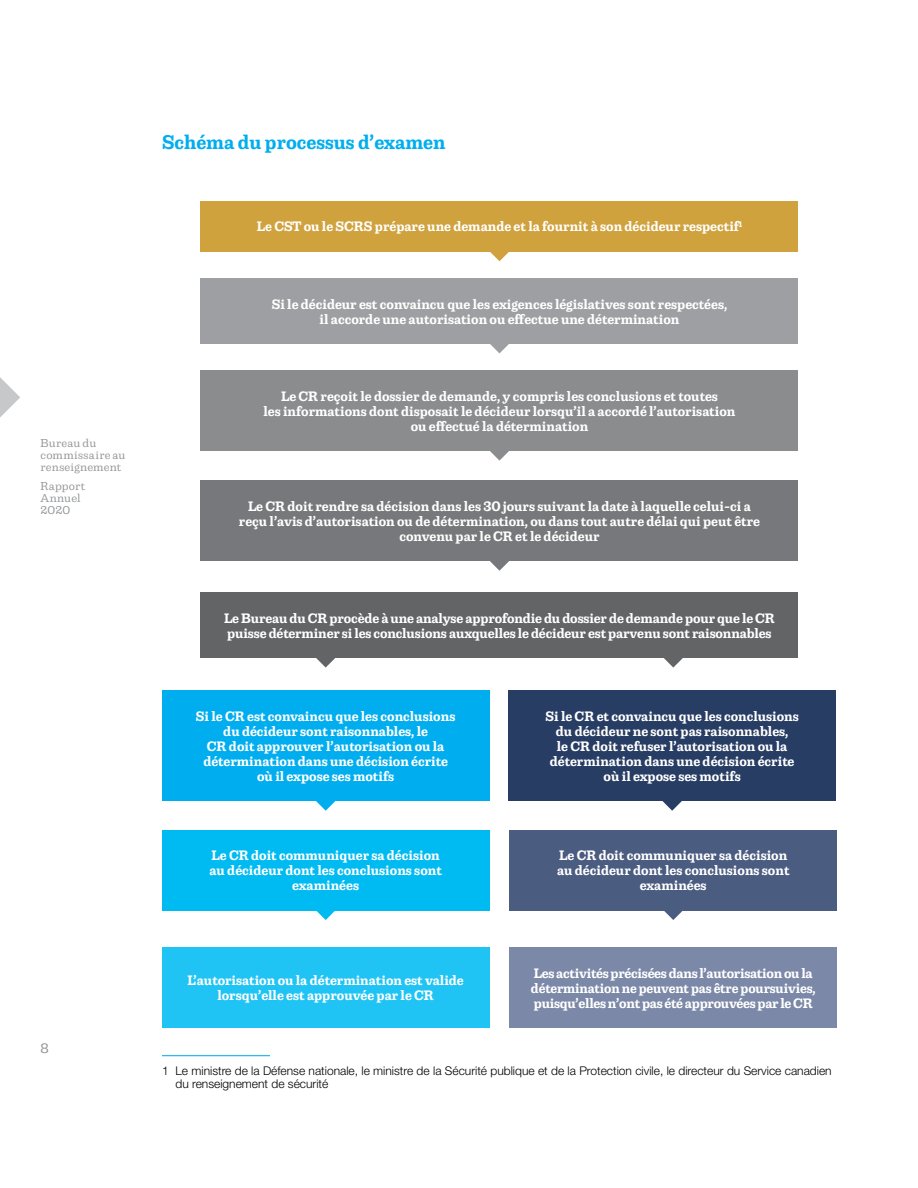
<style>
.page{position:relative;width:918px;height:1188px;background:#fff}
.page>*{position:absolute;margin:0;border:0;box-sizing:border-box;transform-origin:0 0}
.t1{font:700 19.5px "Capital Serif";color:#00aeef}
.t2{font:700 13.5px/15px "Capital Serif";color:#fff;text-align:center}
.t3{font:700 13.5px/15px "Capital Serif";letter-spacing:-.02em;color:#fff}
.t4{font:13.5px "Capital Serif";color:#939598}
.t5{font:300 12px/13.5px "Helvetica Neue LT Std";color:#000}
.t6{font:11.25px/12px "Capital Serif";letter-spacing:.02em;color:#939598}
</style>
<div class="page">
<svg style="left:0;top:377px;width:20px;height:41px"></svg>
<hr style="left:162px;top:1055px;width:108px;height:1px;background:#00aeef">
<div style="left:162px;top:691px;width:327px;height:110px;background:#00aeef"></div>
<svg style="left:316px;top:801px;width:19px;height:10px"></svg>
<div style="left:201px;top:201px;width:597px;height:51px;background:#d0a23e"></div>
<svg style="left:490px;top:252px;width:19px;height:9px"></svg>
<div style="left:201px;top:371px;width:597px;height:80px;background:#8a8c8e"></div>
<svg style="left:490px;top:451px;width:19px;height:10px"></svg>
<div style="left:201px;top:481px;width:597px;height:80px;background:#77787b"></div>
<svg style="left:490px;top:561px;width:19px;height:10px"></svg>
<div style="left:508px;top:691px;width:328px;height:110px;background:#283d64"></div>
<svg style="left:663px;top:801px;width:19px;height:10px"></svg>
<div style="left:162px;top:830px;width:327px;height:81px;background:#00bbf2"></div>
<svg style="left:316px;top:911px;width:19px;height:9px"></svg>
<div style="left:510px;top:830px;width:327px;height:81px;background:#4b5c81"></div>
<svg style="left:664px;top:911px;width:19px;height:9px"></svg>
<div style="left:510px;top:948px;width:327px;height:80px;background:#7b88a7"></div>
<div style="left:201px;top:278px;width:597px;height:66px;background:#9d9fa2"></div>
<svg style="left:490px;top:344px;width:19px;height:9px"></svg>
<div style="left:201px;top:593px;width:597px;height:65px;background:#636466"></div>
<svg style="left:316px;top:658px;width:19px;height:10px"></svg>
<svg style="left:664px;top:658px;width:19px;height:10px"></svg>
<div style="left:162px;top:948px;width:327px;height:80px;background:#20c4f4"></div>
<p class="t6" style="left:40px;top:437px;width:87px">Bureau du commissaire au renseignement</p>
<p class="t6" style="left:40px;top:480px;width:46px">Rapport<br>Annuel<br>2020</p>
<p class="t4" style="left:40px;top:1039px;width:10px">8</p>
<h1 class="t1" style="left:162px;top:129px;width:285px">Schéma du processus d’examen</h1>
<p class="t2" style="left:257px;top:219px;width:487px">Le CST ou le SCRS prépare une demande et la fournit à son décideur respectif<sup>1</sup></p>
<p class="t2" style="left:272px;top:296px;width:457px">Si le décideur est convaincu que les exigences législatives sont respectées, il accorde une autorisation ou effectue une détermination</p>
<p class="t2" style="left:263px;top:388px;width:474px">Le CR reçoit le dossier de demande, y compris les conclusions et toutes<br>les informations dont disposait le décideur lorsqu’il a accordé l’autorisation ou effectué la détermination</p>
<p class="t2" style="left:239px;top:499px;width:523px">Le CR doit rendre sa décision dans les 30 jours suivant la date à laquelle celui-ci a reçu l’avis d’autorisation ou de détermination, ou dans tout autre délai qui peut être convenu par le CR et le décideur</p>
<p class="t2" style="left:224px;top:610px;width:552px;text-align:left">Le Bureau du CR procède à une analyse approfondie du dossier de demande pour que le CR puisse déterminer si les conclusions auxquelles le décideur est parvenu sont raisonnables</p>
<p class="t2" style="left:196px;top:709px;width:261px">Si le CR est convaincu que les conclusions du décideur sont raisonnables, le<br>CR doit approuver l’autorisation ou la détermination dans une décision écrite où il expose ses motifs</p>
<p class="t2" style="left:545px;top:709px;width:255px">Si le CR et convaincu que les conclusions du décideur ne sont pas raisonnables,<br>le CR doit refuser l’autorisation ou la détermination dans une décision écrite où il expose ses motifs</p>
<p class="t2" style="left:209px;top:848px;width:234px">Le CR doit communiquer sa décision au décideur dont les conclusions sont examinées</p>
<p class="t2" style="left:557px;top:848px;width:234px">Le CR doit communiquer sa décision au décideur dont les conclusions sont examinées</p>
<p class="t2" style="left:188px;top:973px;width:278px">L’autorisation ou la détermination est valide lorsqu’elle est approuvée par le CR</p>
<p class="t3" style="left:531px;top:965px;width:286px">Les activités précisées dans l’autorisation ou la détermination ne peuvent pas être poursuivies, puisqu’elles n’ont pas été approuvées par le CR</p>
<p class="t5" style="left:176px;top:1063px;width:658px;text-indent:-14px">1 Le ministre de la Défense nationale, le ministre de la Sécurité publique et de la Protection civile, le directeur du Service canadien du renseignement de sécurité</p>
</div>
